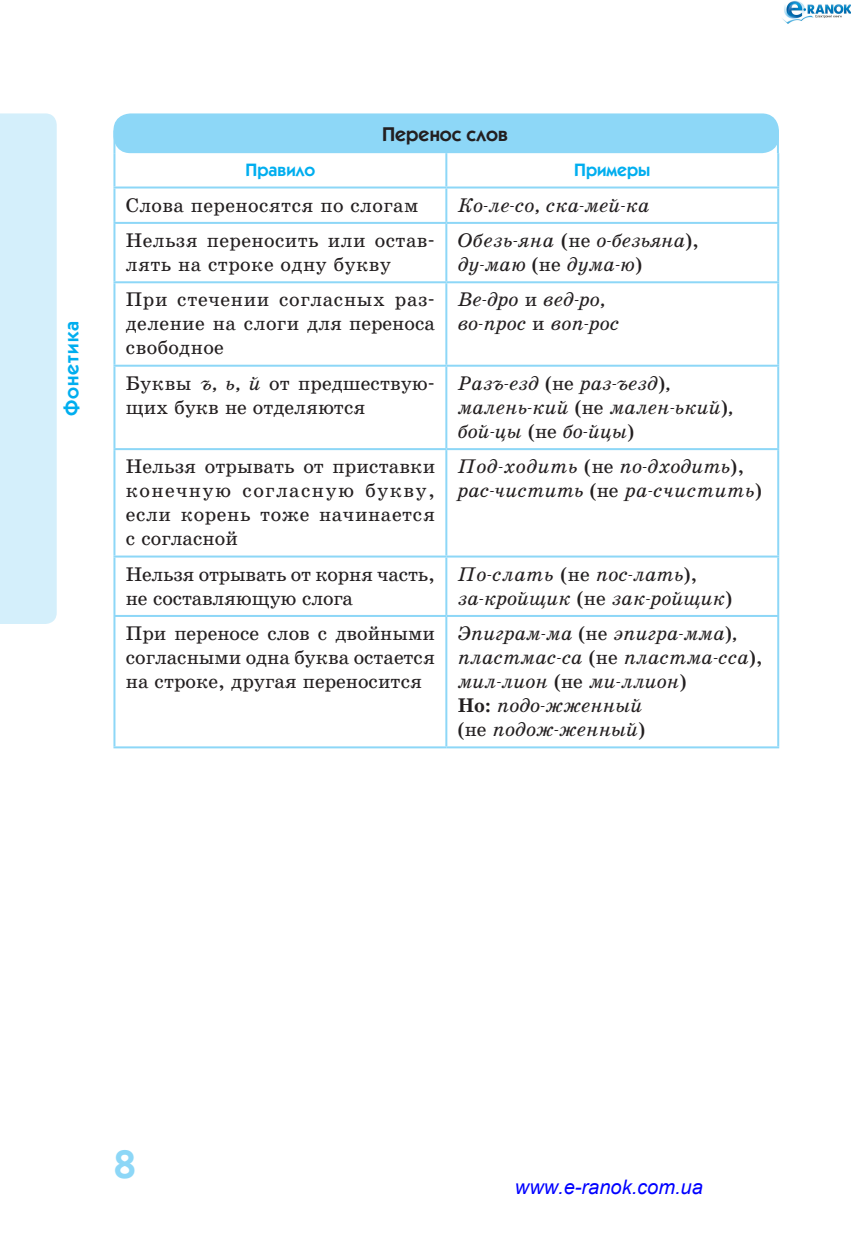
<style>
.page{position:relative;width:851px;height:1248px;background:#fff}
.page>*{position:absolute;margin:0;border:0;box-sizing:border-box;transform-origin:0 0}
.t1{font:600 40px "Kabel C";color:#8dd7f7}
.Tab_base{font:20px/24px "School Book C";letter-spacing:.005em;color:#231f20}
.Tab_prim{font:italic 20px/24px "School Book C";color:#231f20}
.t2{font:italic 20px "Arial";color:#00f}
.t3{font:600 20px "Kabel C";color:#231f20}
.t4{font:600 20px "Kabel C";color:#00aeef}
.Table_head2{font:600 18px "Kabel C";color:#00aeef}
.s1{font-style:normal}
.s2{font-style:italic}
.s3{font-weight:700;font-style:normal}
</style>
<div class="page">
<div style="left:0;top:113px;width:57px;height:511px;background:#d4effb"></div>
<div style="left:113px;top:113px;width:665px;height:40px;background:#8dd7f7;border-radius:17px"></div>
<hr style="left:113px;top:130px;width:2px;height:23px;background:#8dd7f7">
<hr style="left:776px;top:130px;width:2px;height:23px;background:#8dd7f7">
<hr style="left:445px;top:153px;width:2px;height:33px;background:#8dd7f7">
<hr style="left:446px;top:186px;width:333px;height:2px;background:#8dd7f7">
<hr style="left:777px;top:188px;width:2px;height:34px;background:#8dd7f7">
<hr style="left:113px;top:222px;width:333px;height:2px;background:#8dd7f7">
<hr style="left:446px;top:222px;width:333px;height:2px;background:#8dd7f7">
<hr style="left:777px;top:224px;width:2px;height:57px;background:#8dd7f7">
<hr style="left:113px;top:281px;width:333px;height:2px;background:#8dd7f7">
<hr style="left:446px;top:281px;width:333px;height:2px;background:#8dd7f7">
<hr style="left:777px;top:283px;width:2px;height:81px;background:#8dd7f7">
<hr style="left:113px;top:364px;width:333px;height:2px;background:#8dd7f7">
<hr style="left:446px;top:364px;width:333px;height:2px;background:#8dd7f7">
<hr style="left:777px;top:366px;width:2px;height:82px;background:#8dd7f7">
<hr style="left:113px;top:448px;width:333px;height:2px;background:#8dd7f7">
<hr style="left:446px;top:448px;width:333px;height:2px;background:#8dd7f7">
<hr style="left:777px;top:450px;width:2px;height:105px;background:#8dd7f7">
<hr style="left:113px;top:555px;width:333px;height:2px;background:#8dd7f7">
<hr style="left:446px;top:555px;width:333px;height:2px;background:#8dd7f7">
<hr style="left:777px;top:557px;width:2px;height:58px;background:#8dd7f7">
<hr style="left:113px;top:615px;width:333px;height:2px;background:#8dd7f7">
<hr style="left:446px;top:615px;width:333px;height:2px;background:#8dd7f7">
<hr style="left:777px;top:617px;width:2px;height:129px;background:#8dd7f7">
<hr style="left:113px;top:746px;width:333px;height:2px;background:#8dd7f7">
<hr style="left:113px;top:188px;width:2px;height:34px;background:#8dd7f7">
<hr style="left:445px;top:188px;width:2px;height:34px;background:#8dd7f7">
<hr style="left:113px;top:224px;width:2px;height:57px;background:#8dd7f7">
<hr style="left:445px;top:224px;width:2px;height:57px;background:#8dd7f7">
<hr style="left:113px;top:283px;width:2px;height:81px;background:#8dd7f7">
<hr style="left:445px;top:283px;width:2px;height:81px;background:#8dd7f7">
<hr style="left:113px;top:366px;width:2px;height:82px;background:#8dd7f7">
<hr style="left:445px;top:366px;width:2px;height:82px;background:#8dd7f7">
<hr style="left:113px;top:450px;width:2px;height:105px;background:#8dd7f7">
<hr style="left:445px;top:450px;width:2px;height:105px;background:#8dd7f7">
<hr style="left:113px;top:557px;width:2px;height:58px;background:#8dd7f7">
<hr style="left:445px;top:557px;width:2px;height:58px;background:#8dd7f7">
<hr style="left:113px;top:617px;width:2px;height:129px;background:#8dd7f7">
<hr style="left:445px;top:617px;width:2px;height:129px;background:#8dd7f7">
<hr style="left:446px;top:746px;width:333px;height:2px;background:#8dd7f7">
<hr style="left:113px;top:153px;width:2px;height:33px;background:#8dd7f7">
<hr style="left:777px;top:153px;width:2px;height:33px;background:#8dd7f7">
<hr style="left:113px;top:186px;width:333px;height:2px;background:#8dd7f7">
<img style="left:782px;top:0;width:68px;height:24px">
<p class="t4" style="left:60px;top:416px;width:96px;rotate:-90deg">Фонетика</p>
<p class="t3" style="left:382px;top:123px;width:127px">Перенос слов</p>
<p class="Table_head2" style="left:245px;top:160px;width:71px">Правило</p>
<p class="Table_head2" style="left:574px;top:160px;width:78px">Примеры</p>
<p class="Tab_base" style="left:126px;top:193px;width:294px">Слова переносятся по слогам</p>
<p class="Tab_prim" style="left:457px;top:193px;width:193px">Ко-ле-со, ска-мей-ка</p>
<p class="Tab_base" style="left:126px;top:228px;width:310px">Нельзя переносить или остав&shy;лять на строке одну букву</p>
<p class="Tab_prim" style="left:457px;top:228px;width:243px">Обезь-яна <span class="s1">(не</span> о-безьяна<span class="s1">), </span>ду-маю <span class="s1">(не</span> дума-ю<span class="s1">)</span></p>
<p class="Tab_base" style="left:126px;top:288px;width:310px;text-align:justify">При стечении согласных раз&shy;деление на слоги для переноса свободное</p>
<p class="Tab_prim" style="left:457px;top:287px;width:163px">Ве-дро <span class="s1">и</span> вед-ро, во-прос <span class="s1">и</span> воп-рос</p>
<p class="Tab_base" style="left:126px;top:371px;width:310px">Буквы <span class="s2">ъ, ь, й</span> от предшествую&shy;щих букв не отделяются</p>
<p class="Tab_prim" style="left:457px;top:371px;width:277px">Разъ-езд <span class="s1">(не</span> раз-ъезд<span class="s1">)</span>, малень-кий <span class="s1">(не</span> мален-ький<span class="s1">)</span>, бой-цы <span class="s1">(не</span> бо-йцы<span class="s1">)</span></p>
<p class="Tab_base" style="left:126px;top:454px;width:311px;text-align:justify">Нельзя отрывать от приставки конечную согласную букву, если корень тоже начинается с согласной</p>
<p class="Tab_prim" style="left:457px;top:454px;width:306px">Под-ходить <span class="s1">(не</span> по-дходить<span class="s1">), </span>рас-чистить <span class="s1">(не</span> ра-счистить<span class="s1">)</span></p>
<p class="Tab_base" style="left:126px;top:562px;width:311px">Нельзя отрывать от корня часть, не составляющую слога</p>
<p class="Tab_prim" style="left:457px;top:562px;width:276px">По-слать <span class="s1">(не</span> пос-лать<span class="s1">), </span>за-кройщик <span class="s1">(не</span> зак-ройщик<span class="s1">)</span></p>
<p class="Tab_base" style="left:126px;top:621px;width:310px;text-align:justify">При переносе слов с двойными согласными одна буква остается на строке, другая переносится</p>
<p class="Tab_prim" style="left:457px;top:621px;width:306px">Эпиграм-ма <span class="s1">(не</span> эпигра-мма<span class="s1">)</span>, пластмас-са <span class="s1">(не</span> пластма-сса<span class="s1">), </span>мил-лион <span class="s1">(не</span> ми-ллион<span class="s1">)<br></span><span class="s3">Но:</span> подо-жженный<br><span class="s1">(не</span> подож-женный<span class="s1">)</span></p>
<h1 class="t1" style="left:113px;top:1141px;width:24px">8</h1>
<p class="t2" style="left:515px;top:1173px;width:189px">www.e-ranok.com.ua</p>
</div>
